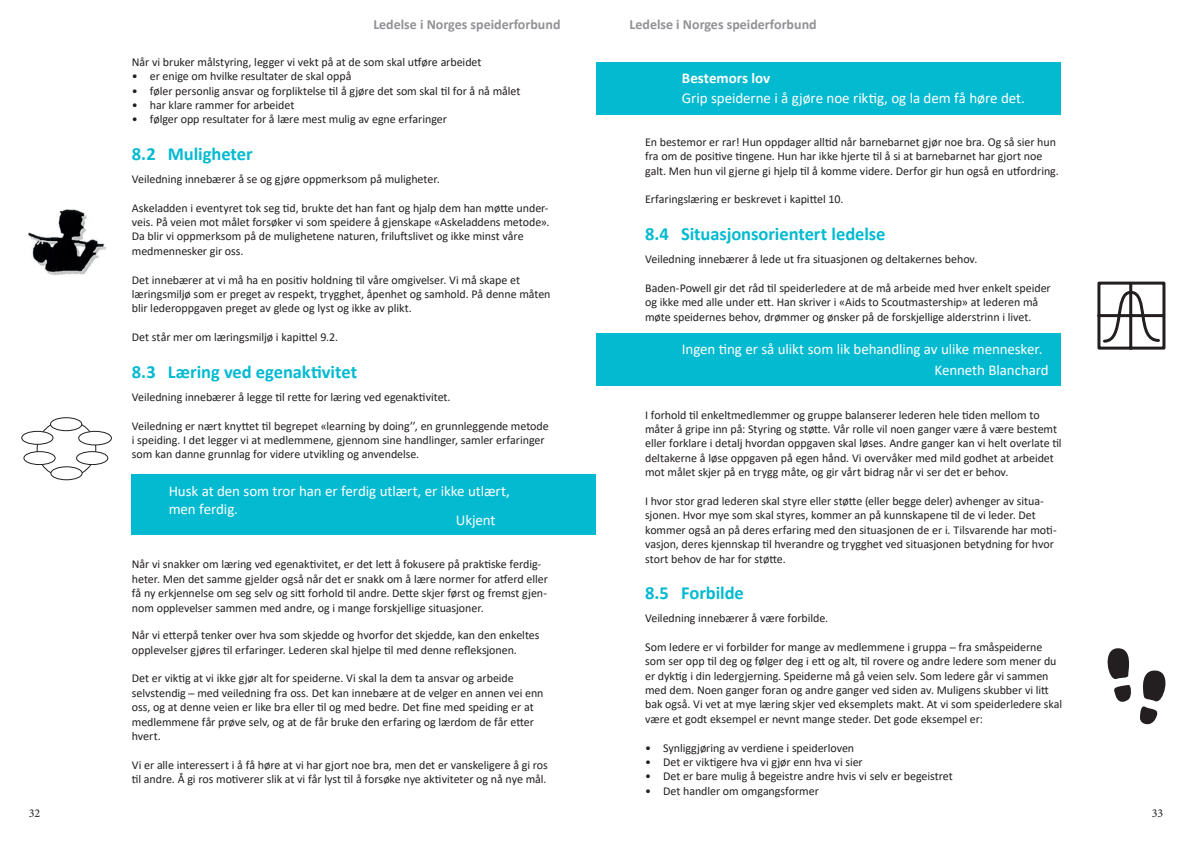
<style>
.page{position:relative;width:1191px;height:842px;background:#fff}
.page>*{position:absolute;margin:0;border:0;box-sizing:border-box;transform-origin:0 0}
.t1{font:700 18.5px "Calibri";letter-spacing:-.005em;color:#03bad1}
.t2{font:15px/18px "Calibri";letter-spacing:-.01em;color:#fff}
.t3{font:700 15px "Calibri";color:#fff}
.t4{font:700 14px "Calibri";color:#919295}
.t5{font:12px/14.4px "Calibri";letter-spacing:-.005em;color:#231f20}
.t6{font:12px "Minion Pro";color:#231f20}
</style>
<div class="page">
<div style="left:131px;top:474px;width:464px;height:60px;background:#03bad1"></div>
<img style="left:28px;top:210px;width:77px;height:65px">
<div style="left:596px;top:333px;width:464px;height:53px;background:#03bad1"></div>
<div style="left:596px;top:62px;width:464px;height:53px;background:#03bad1"></div>
<svg style="left:1097px;top:281px;width:69px;height:69px"></svg>
<svg style="left:1140px;top:670px;width:26px;height:55px"></svg>
<svg style="left:1107px;top:648px;width:24px;height:54px"></svg>
<div style="left:76px;top:451px;width:32px;height:14px;border:1px solid #231f20;border-radius:50%"></div>
<div style="left:50px;top:417px;width:32px;height:14px;border:1px solid #231f20;border-radius:50%"></div>
<div style="left:50px;top:466px;width:33px;height:14px;border:1px solid #231f20;border-radius:50%"></div>
<div style="left:23px;top:451px;width:33px;height:14px;border:1px solid #231f20;border-radius:50%"></div>
<div style="left:21px;top:431px;width:32px;height:14px;border:1px solid #231f20;border-radius:50%"></div>
<div style="left:78px;top:431px;width:34px;height:14px;border:1px solid #231f20;border-radius:50%"></div>
<p class="t4" style="left:373px;top:14px;width:189px">Ledelse i Norges speiderforbund</p>
<p class="t4" style="left:629px;top:14px;width:189px">Ledelse i Norges speiderforbund</p>
<p class="t5" style="left:132px;top:54px;width:351px">Når vi bruker målstyring, legger vi vekt på at de som skal utføre arbeidet</p>
<p class="t5" style="left:132px;top:69px;width:221px">• er enige om hvilke resultater de skal oppå</p>
<p class="t5" style="left:132px;top:83px;width:390px">• føler personlig ansvar og forpliktelse til å gjøre det som skal til for å nå målet</p>
<p class="t5" style="left:132px;top:97px;width:164px">• har klare rammer for arbeidet</p>
<p class="t5" style="left:132px;top:112px;width:316px">• følger opp resultater for å lære mest mulig av egne erfaringer</p>
<h1 class="t1" style="left:132px;top:141px;width:122px">8.2 Muligheter</h1>
<p class="t5" style="left:132px;top:171px;width:309px">Veiledning innebærer å se og gjøre oppmerksom på muligheter.</p>
<p class="t5" style="left:132px;top:200px;width:419px">Askeladden i eventyret tok seg tid, brukte det han fant og hjalp dem han møtte under&shy;veis. På veien mot målet forsøker vi som speidere å gjenskape «Askeladdens metode».<br>Da blir vi oppmerksom på de mulighetene naturen, friluftslivet og ikke minst våre medmennesker gir oss.</p>
<p class="t5" style="left:132px;top:272px;width:420px">Det innebærer at vi må ha en positiv holdning til våre omgivelser. Vi må skape et læringsmiljø som er preget av respekt, trygghet, åpenhet og samhold. På denne måten blir lederoppgaven preget av glede og lyst og ikke av plikt.</p>
<p class="t5" style="left:132px;top:330px;width:208px">Det står mer om læringsmiljø i kapittel 9.2.</p>
<h1 class="t1" style="left:132px;top:359px;width:227px">8.3 Læring ved egenaktivitet</h1>
<p class="t5" style="left:132px;top:389px;width:320px">Veiledning innebærer å legge til rette for læring ved egenaktivitet.</p>
<p class="t5" style="left:132px;top:418px;width:418px">Veiledning er nært knyttet til begrepet «learning by doing’’, en grunnleggende metode i speiding. I det legger vi at medlemmene, gjennom sine handlinger, samler erfaringer som kan danne grunnlag for videre utvikling og anvendelse.</p>
<p class="t2" style="left:169px;top:481px;width:342px">Husk at den som tror han er ferdig utlært, er ikke utlært, men ferdig.</p>
<p class="t2" style="left:456px;top:511px;width:41px">Ukjent</p>
<p class="t5" style="left:132px;top:557px;width:417px">Når vi snakker om læring ved egenaktivitet, er det lett å fokusere på praktiske ferdig&shy;heter. Men det samme gjelder også når det er snakk om å lære normer for atferd eller få ny erkjennelse om seg selv og sitt forhold til andre. Dette skjer først og fremst gjen&shy;nom opplevelser sammen med andre, og i mange forskjellige situasjoner.</p>
<p class="t5" style="left:132px;top:628px;width:409px">Når vi etterpå tenker over hva som skjedde og hvorfor det skjedde, kan den enkeltes opplevelser gjøres til erfaringer. Lederen skal hjelpe til med denne refleksjonen.</p>
<p class="t5" style="left:132px;top:671px;width:413px">Det er viktig at vi ikke gjør alt for speiderne. Vi skal la dem ta ansvar og arbeide selvstendig ─ med veiledning fra oss. Det kan innebære at de velger en annen vei enn oss, og at denne veien er like bra eller til og med bedre. Det fine med speiding er at medlemmene får prøve selv, og at de får bruke den erfaring og lærdom de får etter hvert.</p>
<p class="t5" style="left:132px;top:757px;width:417px">Vi er alle interessert i å få høre at vi har gjort noe bra, men det er vanskeligere å gi ros til andre. Å gi ros motiverer slik at vi får lyst til å forsøke nye aktiviteter og nå nye mål.</p>
<p class="t3" style="left:682px;top:68px;width:90px">Bestemors lov</p>
<p class="t2" style="left:682px;top:88px;width:344px">Grip speiderne i å gjøre noe riktig, og la dem få høre det.</p>
<p class="t5" style="left:645px;top:134px;width:415px">En bestemor er rar! Hun oppdager alltid når barnebarnet gjør noe bra. Og så sier hun fra om de positive tingene. Hun har ikke hjerte til å si at barnebarnet har gjort noe galt. Men hun vil gjerne gi hjelp til å komme videre. Derfor gir hun også en utfordring.</p>
<p class="t5" style="left:645px;top:192px;width:200px">Erfaringslæring er beskrevet i kapittel 10.</p>
<h1 class="t1" style="left:645px;top:221px;width:242px">8.4 Situasjonsorientert ledelse</h1>
<p class="t5" style="left:645px;top:251px;width:334px">Veiledning innebærer å lede ut fra situasjonen og deltakernes behov.</p>
<p class="t5" style="left:645px;top:280px;width:407px">Baden-Powell gir det råd til speiderledere at de må arbeide med hver enkelt speider og ikke med alle under ett. Han skriver i «Aids to Scoutmastership» at lederen må møte speidernes behov, drømmer og ønsker på de forskjellige alderstrinn i livet.</p>
<p class="t2" style="left:934px;top:339px;width:116px;line-height:20.8px;text-indent:-252px">Ingen ting er så ulikt som lik behandling av ulike mennesker.<br>Kenneth Blanchard</p>
<p class="t5" style="left:645px;top:407px;width:418px">I forhold til enkeltmedlemmer og gruppe balanserer lederen hele tiden mellom to måter å gripe inn på: Styring og støtte. Vår rolle vil noen ganger være å være bestemt eller forklare i detalj hvordan oppgaven skal løses. Andre ganger kan vi helt overlate til deltakerne å løse oppgaven på egen hånd. Vi overvåker med mild godhet at arbeidet mot målet skjer på en trygg måte, og gir vårt bidrag når vi ser det er behov.</p>
<p class="t5" style="left:645px;top:493px;width:413px">I hvor stor grad lederen skal styre eller støtte (eller begge deler) avhenger av situa&shy;sjonen. Hvor mye som skal styres, kommer an på kunnskapene til de vi leder. Det kommer også an på deres erfaring med den situasjonen de er i. Tilsvarende har moti&shy;vasjon, deres kjennskap til hverandre og trygghet ved situasjonen betydning for hvor stort behov de har for støtte.</p>
<h1 class="t1" style="left:645px;top:580px;width:100px">8.5 Forbilde</h1>
<p class="t5" style="left:645px;top:610px;width:184px">Veiledning innebærer å være forbilde.</p>
<p class="t5" style="left:645px;top:639px;width:419px">Som ledere er vi forbilder for mange av medlemmene i gruppa ─ fra småspeiderne som ser opp til deg og følger deg i ett og alt, til rovere og andre ledere som mener du er dyktig i din ledergjerning. Speiderne må gå veien selv. Som ledere går vi sammen med dem. Noen ganger foran og andre ganger ved siden av. Muligens skubber vi litt bak også. Vi vet at mye læring skjer ved eksemplets makt. At vi som speiderledere skal være et godt eksempel er nevnt mange steder. Det gode eksempel er:</p>
<p class="t5" style="left:645px;top:740px;width:210px">• Synliggjøring av verdiene i speiderloven</p>
<p class="t5" style="left:645px;top:754px;width:219px">• Det er viktigere hva vi gjør enn hva vi sier</p>
<p class="t5" style="left:645px;top:769px;width:309px">• Det er bare mulig å begeistre andre hvis vi selv er begeistret</p>
<p class="t5" style="left:645px;top:783px;width:175px">• Det handler om omgangsformer</p>
<p class="t6" style="left:29px;top:805px;width:13px">32</p>
<p class="t6" style="left:1151px;top:805px;width:13px">33</p>
</div>
